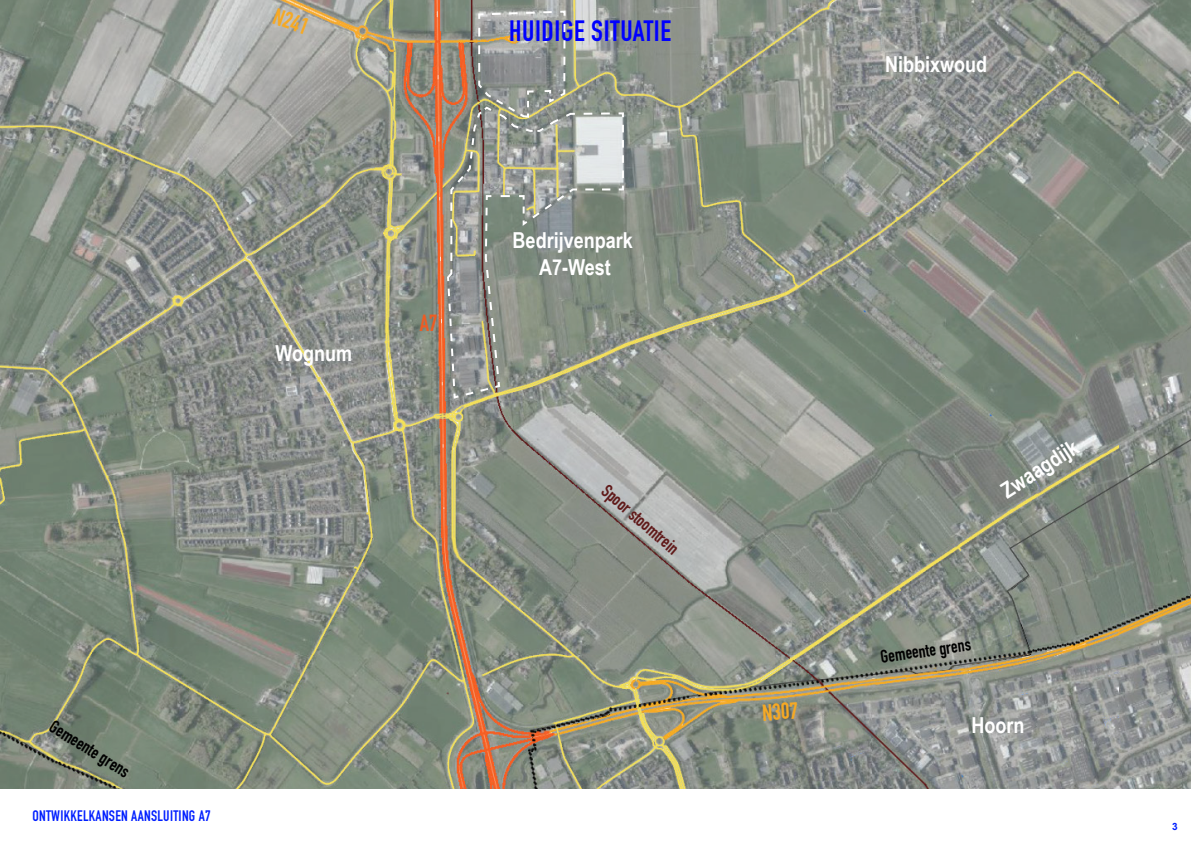
<style>
.page{position:relative;width:1191px;height:842px;background:#fff}
.page>*{position:absolute;margin:0;border:0;box-sizing:border-box;transform-origin:0 0}
.t1{font:29px "DIN Engschrift Std";letter-spacing:.02em;color:#00f}
.t2{font:23px "DIN Engschrift Std";color:#f6a924}
.t3{font:23px "DIN Engschrift Std";color:#ee5c23}
.t4{font:700 22px "Arial Narrow";color:#fff}
.t5{font:18px "DIN Engschrift Std";color:#000}
.t6{font:18px "DIN Engschrift Std";color:#601a1a}
.t7{font:15px "DIN Engschrift Std";letter-spacing:.02em;color:#001fff}
.t8{font:700 10px "Arial";color:#001fff}
</style>
<div class="page">
<img style="left:1px;top:0;width:1190px;height:788px">
<svg style="left:446px;top:105px;width:179px;height:295px;background:#94998f"></svg>
<svg style="left:477px;top:10px;width:89px;height:109px;background:#9b9e97"></svg>
<p class="t2" style="left:279px;top:2px;width:37px;rotate:21deg">N241</p>
<p class="t1" style="left:509px;top:14px;width:163px">HUIDIGE SITUATIE</p>
<p class="t4" style="left:275px;top:337px;width:78px">Wognum</p>
<p class="t3" style="left:420px;top:310px;width:20px">A7</p>
<p class="t5" style="left:57px;top:716px;width:92px;rotate:32deg">Gemeente grens</p>
<p class="t7" style="left:32px;top:807px;width:180px">ONTWIKKELKANSEN AANSLUITING A7</p>
<p class="t4" style="left:512px;top:224px;width:122px">Bedrijvenpark</p>
<p class="t4" style="left:539px;top:250px;width:73px">A7-West</p>
<p class="t6" style="left:611px;top:480px;width:97px;rotate:41deg">Spoor stoomtrein</p>
<p class="t4" style="left:885px;top:47px;width:104px">Nibbixwoud</p>
<p class="t2" style="left:761px;top:699px;width:37px;rotate:-3deg">N307</p>
<p class="t4" style="left:994px;top:478px;width:89px;rotate:-33deg">Zwaagdijk</p>
<p class="t5" style="left:879px;top:646px;width:92px;rotate:-8deg">Gemeente grens</p>
<p class="t4" style="left:971px;top:709px;width:55px">Hoorn</p>
<p class="t8" style="left:1172px;top:819px;width:7px">3</p>
</div>
